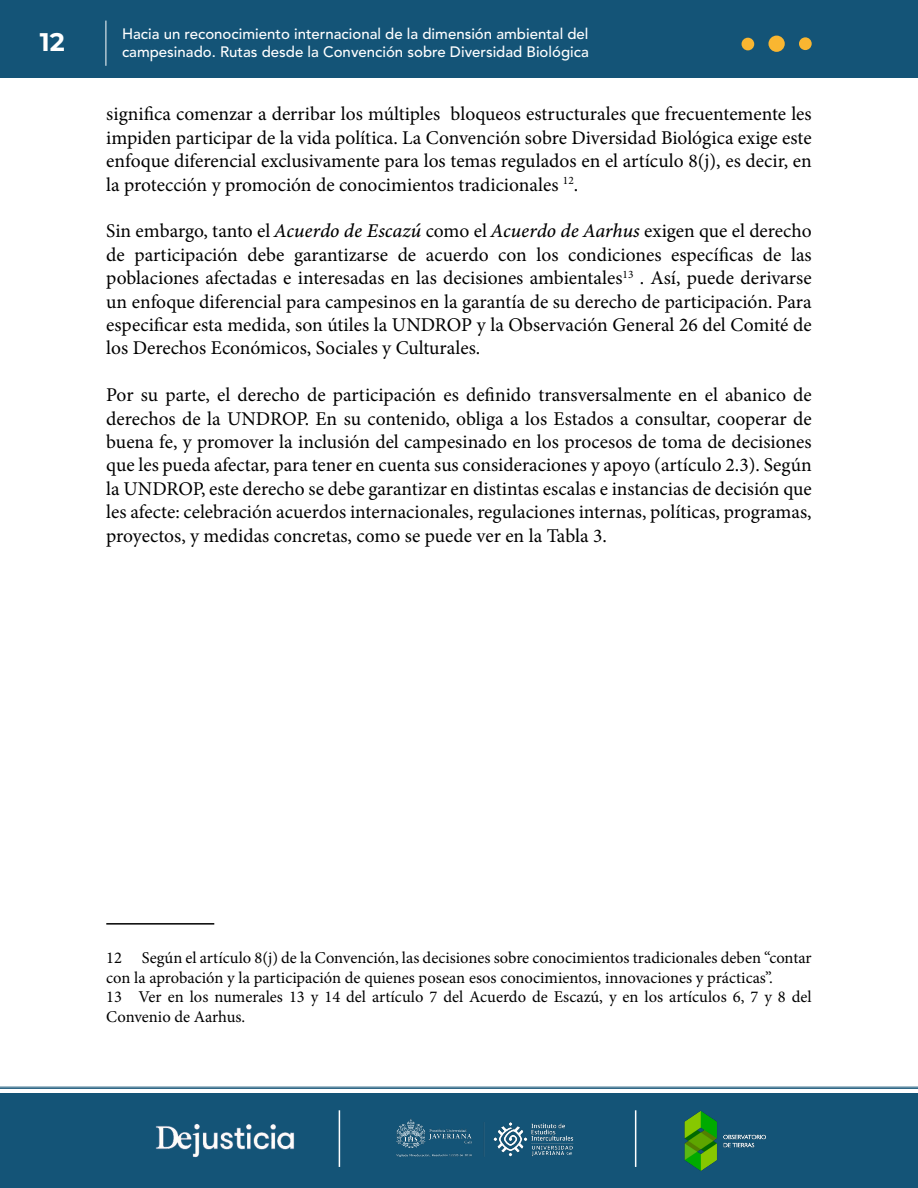
<style>
.page{position:relative;width:918px;height:1188px;background:#fff}
.page>*{position:absolute;margin:0;border:0;box-sizing:border-box;transform-origin:0 0}
.t1{font:700 25.5px "Montserrat";color:#fff}
.t2{font:19.5px/23.4px "Minion Pro";color:#000;text-align:justify}
.t3{font:16.5px/19.8px "Minion Pro";color:#000}
.t4{font:500 15px/18px "Avenir LT Std";color:#fff}
.s1{font-family:"Minion Variable Concept";font-style:italic}
</style>
<div class="page">
<div style="left:0;top:0;width:918px;height:78px;background:#145477"></div>
<div style="left:0;top:1094px;width:918px;height:94px;background:#145477"></div>
<hr style="left:635px;top:1110px;width:1px;height:57px;background:#fff">
<img style="left:684px;top:1110px;width:82px;height:61px">
<hr style="left:106px;top:21px;width:1px;height:45px;background:#fff">
<hr style="left:0;top:1087px;width:918px;height:1px;background:#145477">
<hr style="left:0;top:1088px;width:918px;height:1px;background:#145477">
<hr style="left:339px;top:1110px;width:1px;height:57px;background:#fff">
<hr style="left:106px;top:923px;width:108px;height:2px;background:#000">
<div style="left:742px;top:38px;width:12px;height:12px;background:#f9b631;border-radius:50%"></div>
<div style="left:799px;top:37px;width:13px;height:13px;background:#f9b631;border-radius:50%"></div>
<div style="left:768px;top:36px;width:17px;height:16px;background:#f9b631;border-radius:50%"></div>
<img style="left:396px;top:1118px;width:178px;height:39px">
<img style="left:155px;top:1124px;width:140px;height:34px">
<h1 class="t1" style="left:40px;top:24px;width:27px">12</h1>
<p class="t4" style="left:122px;top:25px;width:468px">Hacia un reconocimiento internacional de la dimensión ambiental del campesinado. Rutas desde la Convención sobre Diversidad Biológica</p>
<p class="t2" style="left:106px;top:103px;width:707px">significa comenzar a derribar los múltiples bloqueos estructurales que frecuentemente les impiden participar de la vida política. La Convención sobre Diversidad Biológica exige este enfoque diferencial exclusivamente para los temas regulados en el artículo 8(j), es decir, en la protección y promoción de conocimientos tradicionales <sup>12</sup>.</p>
<p class="t2" style="left:106px;top:220px;width:707px">Sin embargo, tanto el <span class="s1">Acuerdo de Escazú</span> como el <span class="s1">Acuerdo de Aarhus</span> exigen que el derecho de participación debe garantizarse de acuerdo con los condiciones específicas de las poblaciones afectadas e interesadas en las decisiones ambientales<sup>13</sup> . Así, puede derivarse un enfoque diferencial para campesinos en la garantía de su derecho de participación. Para especificar esta medida, son útiles la UNDROP y la Observación General 26 del Comité de los Derechos Económicos, Sociales y Culturales.</p>
<p class="t2" style="left:106px;top:383px;width:707px">Por su parte, el derecho de participación es definido transversalmente en el abanico de derechos de la UNDROP. En su contenido, obliga a los Estados a consultar, cooperar de buena fe, y promover la inclusión del campesinado en los procesos de toma de decisiones que les pueda afectar, para tener en cuenta sus consideraciones y apoyo (artículo 2.3). Según la UNDROP, este derecho se debe garantizar en distintas escalas e instancias de decisión que les afecte: celebración acuerdos internacionales, regulaciones internas, políticas, programas, proyectos, y medidas concretas, como se puede ver en la Tabla 3.</p>
<p class="t3" style="left:106px;top:948px;width:707px">12 Según el artículo 8(j) de la Convención, las decisiones sobre conocimientos tradicionales deben “contar con la aprobación y la participación de quienes posean esos conocimientos, innovaciones y prácticas”.<br>13 Ver en los numerales 13 y 14 del artículo 7 del Acuerdo de Escazú, y en los artículos 6, 7 y 8 del Convenio de Aarhus.</p>
</div>
